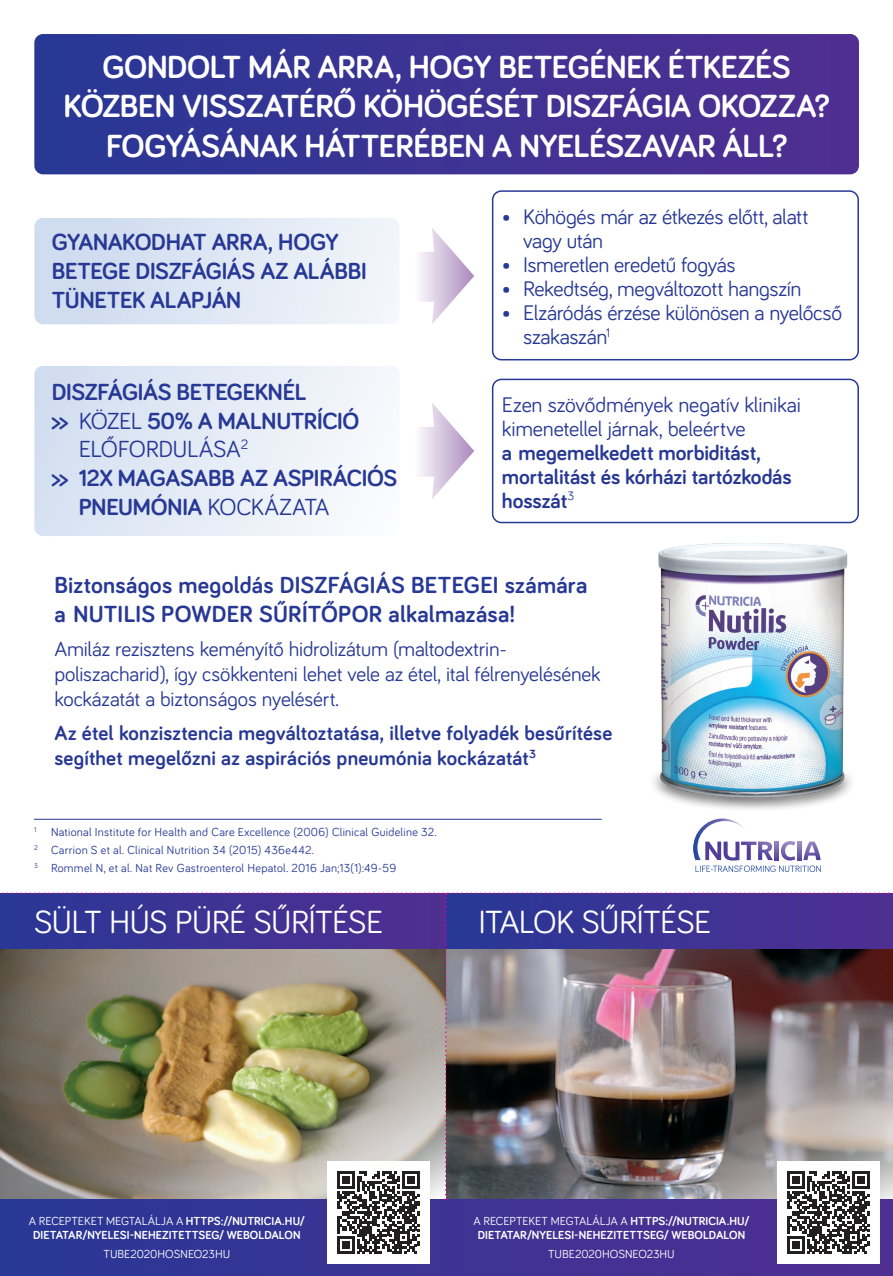
<style>
.page{position:relative;width:893px;height:1276px;background:#fff}
.page>*{position:absolute;margin:0;border:0;box-sizing:border-box;transform-origin:0 0}
.t1{font:700 33px/39.6px "Bariol";letter-spacing:-.02em;color:#fff;text-align:center}
.t2{font:33px "Bariol";letter-spacing:-.025em;color:#fff}
.t3{font:700 24px/28.8px "Bariol";letter-spacing:-.01em;color:#273895}
.t4{font:700 24px/28.8px "Bariol";letter-spacing:.01em;color:#273895}
.t5{font:21.75px/24px "Bariol";letter-spacing:-.02em;color:#273895}
.t6{font:700 21.75px/24px "Bariol";letter-spacing:-.005em;color:#273895}
.t7{font:21px/25.2px "Bariol";letter-spacing:-.01em;color:#273895}
.t8{font:700 21px/25.2px "Bariol";letter-spacing:.01em;color:#273895}
.t9{font:12px "Bariol";letter-spacing:.025em;color:#273895}
.t10{font:700 12px/14.4px "Bariol";color:#fff;text-align:center}
.t11{font:12px "Bariol";color:#fff}
.s1{font-weight:400}
</style>
<div class="page">
<svg style="left:34px;top:34px;width:825px;height:140px;background:#3c3393"></svg>
<div style="left:0;top:1200px;width:893px;height:76px;background:linear-gradient(to right,#283795,#512e92)"></div>
<div style="left:492px;top:190px;width:367px;height:170px;border:2px solid #273895;border-radius:9px"></div>
<div style="left:34px;top:218px;width:366px;height:106px;background:linear-gradient(to right,#cbd9ed,#f2f6fa);border-radius:9px"></div>
<div style="left:34px;top:366px;width:366px;height:170px;background:linear-gradient(to right,#d2def0,#f9fafd);border-radius:9px"></div>
<div style="left:492px;top:379px;width:367px;height:144px;border:2px solid #273895;border-radius:9px"></div>
<svg style="left:693px;top:833px;width:128px;height:39px"></svg>
<hr style="left:34px;top:819px;width:568px;height:1px;background:#273895">
<img style="left:607px;top:518px;width:251px;height:315px">
<svg style="left:420px;top:403px;width:55px;height:96px"></svg>
<svg style="left:420px;top:228px;width:55px;height:96px"></svg>
<div style="left:777px;top:1161px;width:102px;height:102px;background:#fff"></div>
<div style="left:327px;top:1161px;width:103px;height:102px;background:#fff"></div>
<img style="left:0;top:892px;width:893px;height:361px">
<p class="t1" style="left:64px;top:45px;width:767px">GONDOLT MÁR ARRA, HOGY BETEGÉNEK ÉTKEZÉS<br>KÖZBEN VISSZATÉRŐ KÖHÖGÉSÉT DISZFÁGIA OKOZZA?<br>FOGYÁSÁNAK HÁTTERÉBEN A NYELÉSZAVAR ÁLL?</p>
<p class="t3" style="left:52px;top:227px;width:316px">GYANAKODHAT ARRA, HOGY<br>BETEGE DISZFÁGIÁS AZ ALÁBBI<br>TÜNETEK ALAPJÁN</p>
<p class="t3" style="left:52px;top:376px;width:256px">DISZFÁGIÁS BETEGEKNÉL</p>
<p class="t3" style="left:79px;top:405px;width:282px;text-indent:-27px">&gt;&gt; <span class="s1">KÖZEL</span> 50% A MALNUTRÍCIÓ<br><span class="s1">ELŐFORDULÁSA</span><sup>2</sup></p>
<p class="t3" style="left:79px;top:463px;width:320px;text-indent:-27px">&gt;&gt; 12X MAGASABB AZ ASPIRÁCIÓS<br>PNEUMÓNIA <span class="s1">KOCKÁZATA</span></p>
<p class="t5" style="left:523px;top:204px;width:287px;text-indent:-21px">• Köhögés már az étkezés előtt, alatt vagy után</p>
<p class="t5" style="left:502px;top:252px;width:235px">• Ismeretlen eredetű fogyás</p>
<p class="t5" style="left:502px;top:276px;width:301px">• Rekedtség, megváltozott hangszín</p>
<p class="t5" style="left:523px;top:300px;width:320px;text-indent:-21px">• Elzáródás érzése különösen a nyelőcső szakaszán<sup>1</sup></p>
<p class="t6" style="left:502px;top:391px;width:300px"><span class="s1">Ezen szövődmények negatív klinikai kimenetellel járnak, beleértve<br></span>a megemelkedett morbiditást, mortalitást és kórházi tartózkodás hosszát<sup>3</sup></p>
<p class="t4" style="left:54px;top:570px;width:534px">Biztonságos megoldás DISZFÁGIÁS BETEGEI számára a NUTILIS POWDER SŰRÍTŐPOR alkalmazása!</p>
<p class="t7" style="left:54px;top:635px;width:548px">Amiláz rezisztens keményítő hidrolizátum (maltodextrin&shy;poliszacharid), így csökkenteni lehet vele az étel, ital félrenyelésének kockázatát a biztonságos nyelésért.</p>
<p class="t8" style="left:54px;top:719px;width:559px">Az étel konzisztencia megváltoztatása, illetve folyadék besűrítése segíthet megelőzni az aspirációs pneumónia kockázatát<sup>3</sup></p>
<p class="t9" style="left:34px;top:824px;width:404px"><sup>1</sup> National Institute for Health and Care Excellence (2006) Clinical Guideline 32.</p>
<p class="t9" style="left:34px;top:842px;width:281px"><sup>2</sup> Carrion S et al. Clinical Nutrition 34 (2015) 436e442.</p>
<p class="t9" style="left:34px;top:860px;width:364px"><sup>3</sup> Rommel N, et al. Nat Rev Gastroenterol Hepatol. 2016 Jan;13(1):49-59</p>
<p class="t2" style="left:34px;top:899px;width:351px">SÜLT HÚS PÜRÉ SŰRÍTÉSE</p>
<p class="t2" style="left:478px;top:899px;width:234px">ITALOK SŰRÍTÉSE</p>
<p class="t10" style="left:29px;top:1213px;width:277px"><span class="s1">A RECEPTEKET MEGTALÁLJA A</span> HTTPS://NUTRICIA.HU/<br>DIETATAR/NYELESI-NEHEZITETTSEG/ WEBOLDALON</p>
<p class="t11" style="left:104px;top:1245px;width:128px">TUBE2020HOSNEO23HU</p>
<p class="t10" style="left:474px;top:1213px;width:277px"><span class="s1">A RECEPTEKET MEGTALÁLJA A</span> HTTPS://NUTRICIA.HU/<br>DIETATAR/NYELESI-NEHEZITETTSEG/ WEBOLDALON</p>
<p class="t11" style="left:548px;top:1245px;width:128px">TUBE2020HOSNEO23HU</p>
</div>
